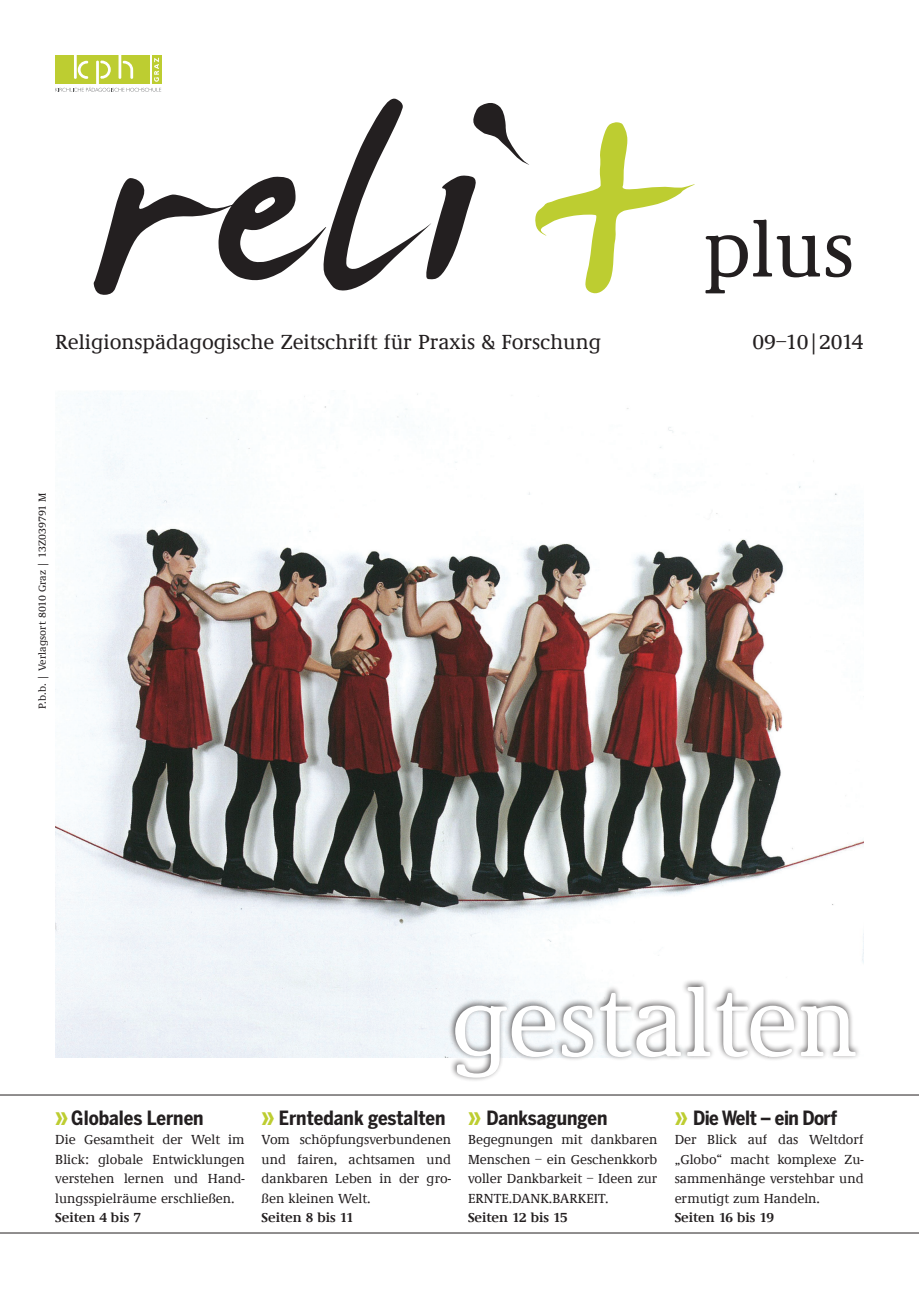
<style>
.page{position:relative;width:919px;height:1289px;background:#fff}
.page>*{position:absolute;margin:0;border:0;box-sizing:border-box;transform-origin:0 0}
.t1{font:500 99px "Demos LT";color:#fff}
.t2{font:500 81px "Demos LT";color:#231f20}
.t3{font:500 21px "Demos LT";color:#231f20}
.t4{font:700 19.5px "Benton Sans Cond";color:#231f20}
.t5{font:700 19.5px "Benton Sans Cond";letter-spacing:-.025em;color:#231f20}
.t6{font:500 13.5px/19.5px "Demos LT";color:#231f20;text-align:justify}
.t7{font:600 13.5px "Demos LT";color:#231f20}
.t8{font:500 10.5px "Demos LT";letter-spacing:.01em;color:#231f20}
.s1{font-size:24px;color:#bdcd31}
</style>
<div class="page">
<img style="left:55px;top:392px;width:808px;height:665px">
<svg style="left:55px;top:55px;width:106px;height:37px"></svg>
<svg style="left:535px;top:122px;width:160px;height:172px"></svg>
<svg style="left:93px;top:98px;width:383px;height:197px"></svg>
<svg style="left:472px;top:102px;width:57px;height:63px"></svg>
<hr style="left:0;top:1094px;width:918px;height:1px;background:#231f20">
<hr style="left:0;top:1232px;width:918px;height:1px;background:#231f20">
<div style="left:448px;top:978px;width:412px;height:103px;background:#231f20;opacity:.75"></div>
<h2 class="t2" style="left:703px;top:206px;width:153px">plus</h2>
<h3 class="t3" style="left:55px;top:331px;width:547px">Religionspädagogische Zeitschrift für Praxis &amp; Forschung</h3>
<h3 class="t3" style="left:752px;top:331px;width:113px">09–10|2014</h3>
<p class="t8" style="left:37px;top:709px;width:218px;rotate:-90deg">P.b.b. | Verlagsort 8010 Graz | 13Z039791 M</p>
<h3 class="t4" style="left:55px;top:1105px;width:150px"><span class="s1">»</span>Globales Lernen</h3>
<p class="t6" style="left:55px;top:1130px;width:191px">Die Gesamtheit der Welt im Blick: globale Entwicklungen verstehen lernen und Hand&shy;lungsspielräume erschließen.</p>
<p class="t7" style="left:55px;top:1210px;width:87px">Seiten 4 bis 7</p>
<h1 class="t1" style="left:451px;top:970px;width:409px">gestalten</h1>
<h3 class="t4" style="left:261px;top:1106px;width:185px"><span class="s1">»</span> Erntedank gestalten</h3>
<p class="t6" style="left:261px;top:1130px;width:191px">Vom schöpfungsverbundenen und fairen, achtsamen und dankbaren Leben in der gro&shy;ßen kleinen Welt.</p>
<p class="t7" style="left:261px;top:1210px;width:93px">Seiten 8 bis 11</p>
<h3 class="t4" style="left:468px;top:1106px;width:141px"><span class="s1">»</span> Danksagungen</h3>
<p class="t6" style="left:468px;top:1130px;width:191px">Begegnungen mit dankbaren Menschen – ein Geschenkkorb voller Dankbarkeit – Ideen zur ERNTE.DANK.BARKEIT.</p>
<p class="t7" style="left:468px;top:1210px;width:101px">Seiten 12 bis 15</p>
<h3 class="t5" style="left:674px;top:1106px;width:164px"><span class="s1">»</span> Die Welt – ein Dorf</h3>
<p class="t6" style="left:674px;top:1130px;width:190px">Der Blick auf das Weltdorf „Globo“ macht komplexe Zu&shy;sammenhänge verstehbar und ermutigt zum Handeln.</p>
<p class="t7" style="left:674px;top:1210px;width:101px">Seiten 16 bis 19</p>
</div>
